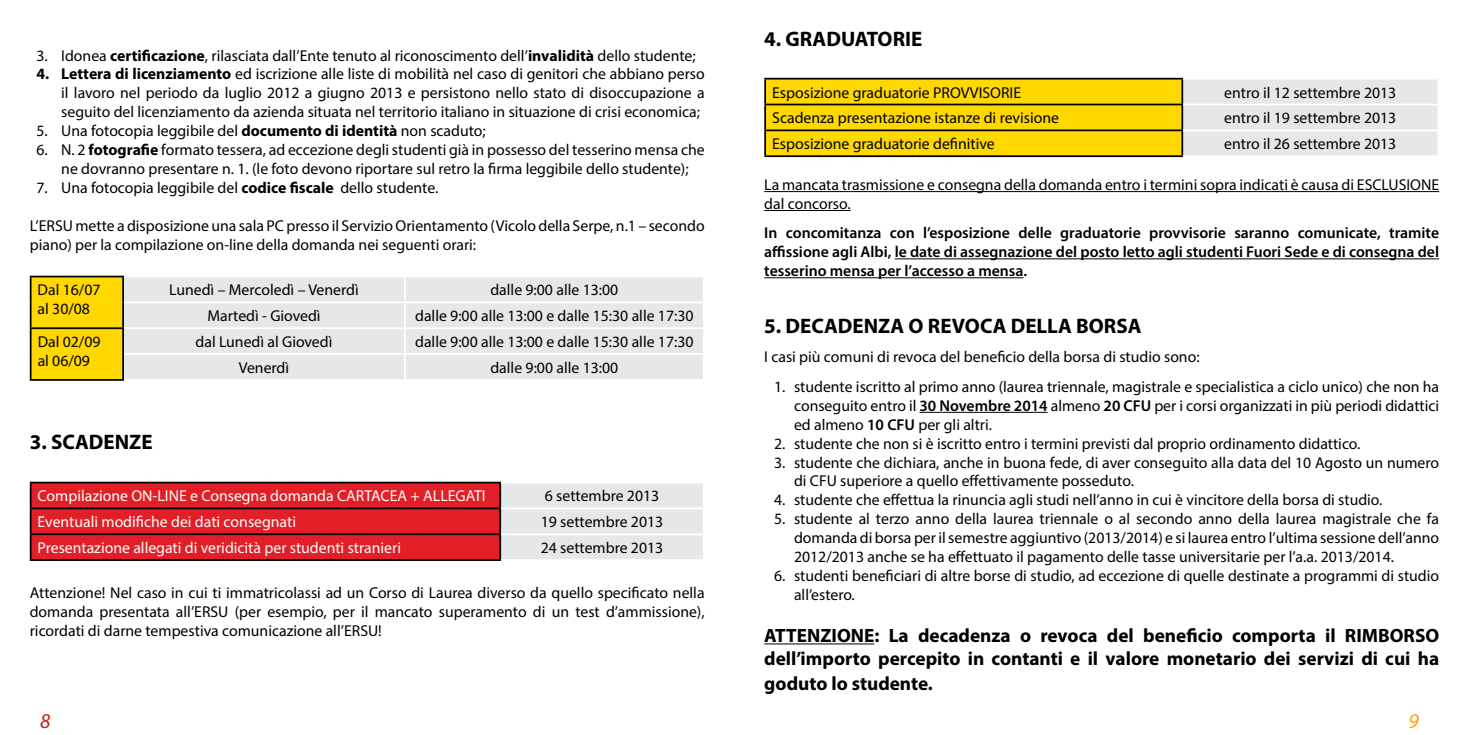
<style>
.page{position:relative;width:1469px;height:735px;background:#fff}
.page>*{position:absolute;margin:0;border:0;box-sizing:border-box;transform-origin:0 0}
.t1{font:700 21px "Myriad Pro";color:#000}
.t2{font:italic 21px "Myriad Pro";color:#c82012}
.t3{font:italic 21px "Myriad Pro";color:#ffa510}
.t4{font:700 19.25px/23.1px "Myriad Pro";color:#000}
.t5{font:15.75px/18.9px "Myriad Pro";color:#000}
.t6{font:600 15.75px/18.9px "Myriad Pro";color:#000;text-align:justify}
.t7{font:15.75px "Myriad Pro";color:#fff}
.s1{font-weight:700}
.s2{font-weight:600}
</style>
<div class="page">
<div style="left:32px;top:277px;width:90px;height:102px;background:#ffd800"></div>
<div style="left:124px;top:277px;width:579px;height:102px;background:#e6e7e8"></div>
<hr style="left:30px;top:275px;width:94px;height:2px;background:#000">
<hr style="left:30px;top:277px;width:2px;height:25px;background:#000">
<hr style="left:122px;top:277px;width:2px;height:25px;background:#000">
<hr style="left:30px;top:302px;width:2px;height:25px;background:#000">
<hr style="left:122px;top:302px;width:2px;height:25px;background:#000">
<hr style="left:30px;top:327px;width:94px;height:2px;background:#000">
<hr style="left:30px;top:329px;width:2px;height:25px;background:#000">
<hr style="left:122px;top:329px;width:2px;height:25px;background:#000">
<hr style="left:30px;top:354px;width:2px;height:25px;background:#000">
<hr style="left:122px;top:354px;width:2px;height:25px;background:#000">
<hr style="left:30px;top:379px;width:94px;height:1px;background:#000">
<hr style="left:404px;top:277px;width:2px;height:24px;background:#fff">
<hr style="left:124px;top:301px;width:281px;height:2px;background:#fff">
<hr style="left:405px;top:301px;width:299px;height:2px;background:#fff">
<hr style="left:404px;top:303px;width:2px;height:24px;background:#fff">
<hr style="left:124px;top:327px;width:281px;height:2px;background:#fff">
<hr style="left:405px;top:327px;width:299px;height:2px;background:#fff">
<hr style="left:404px;top:329px;width:2px;height:24px;background:#fff">
<hr style="left:124px;top:353px;width:281px;height:2px;background:#fff">
<hr style="left:405px;top:353px;width:299px;height:2px;background:#fff">
<hr style="left:404px;top:355px;width:2px;height:24px;background:#fff">
<hr style="left:30px;top:509px;width:2px;height:24px;background:#000">
<hr style="left:30px;top:481px;width:471px;height:2px;background:#000">
<hr style="left:30px;top:483px;width:2px;height:24px;background:#000">
<hr style="left:30px;top:507px;width:471px;height:2px;background:#000">
<hr style="left:30px;top:533px;width:471px;height:2px;background:#000">
<hr style="left:30px;top:535px;width:2px;height:24px;background:#000">
<hr style="left:30px;top:559px;width:471px;height:1px;background:#000">
<svg style="left:31px;top:483px;width:672px;height:76px;background:#d6565c"></svg>
<hr style="left:764px;top:191px;width:675px;height:1px;background:#000">
<hr style="left:764px;top:210px;width:86px;height:1px;background:#000">
<hr style="left:894px;top:258px;width:545px;height:1px;background:#000">
<hr style="left:764px;top:277px;width:259px;height:1px;background:#000">
<hr style="left:919px;top:411px;width:128px;height:1px;background:#000">
<hr style="left:764px;top:643px;width:110px;height:1px;background:#000">
<svg style="left:766px;top:79px;width:671px;height:76px;background:#f2da57"></svg>
<hr style="left:764px;top:78px;width:419px;height:1px;background:#000">
<hr style="left:764px;top:79px;width:2px;height:25px;background:#000">
<hr style="left:1181px;top:79px;width:2px;height:25px;background:#000">
<hr style="left:764px;top:104px;width:419px;height:1px;background:#000">
<hr style="left:764px;top:105px;width:2px;height:24px;background:#000">
<hr style="left:1181px;top:105px;width:2px;height:24px;background:#000">
<hr style="left:764px;top:129px;width:419px;height:2px;background:#000">
<hr style="left:764px;top:131px;width:2px;height:24px;background:#000">
<hr style="left:1181px;top:131px;width:2px;height:24px;background:#000">
<hr style="left:764px;top:155px;width:419px;height:2px;background:#000">
<hr style="left:1183px;top:104px;width:256px;height:1px;background:#fff">
<hr style="left:1183px;top:129px;width:256px;height:2px;background:#fff">
<p class="t5" style="left:36px;top:45px;width:660px">3. Idonea <span class="s1">certificazione</span>, rilasciata dall’Ente tenuto al riconoscimento dell’<span class="s1">invalidità</span> dello studente;</p>
<p class="t5" style="left:61px;top:64px;width:645px;text-align:justify;text-indent:-25px"><span class="s1">4. Lettera di licenziamento</span> ed iscrizione alle liste di mobilità nel caso di genitori che abbiano perso il lavoro nel periodo da luglio 2012 a giugno 2013 e persistono nello stato di disoccupazione a seguito del licenziamento da azienda situata nel territorio italiano in situazione di crisi economica;</p>
<p class="t5" style="left:36px;top:121px;width:451px">5. Una fotocopia leggibile del <span class="s1">documento di identità</span> non scaduto;</p>
<p class="t5" style="left:36px;top:140px;width:669px;text-align:center">6. N. 2 <span class="s1">fotografie</span> formato tessera, ad eccezione degli studenti già in possesso del tesserino mensa che ne dovranno presentare n. 1. (le foto devono riportare sul retro la firma leggibile dello studente);</p>
<p class="t5" style="left:36px;top:178px;width:403px">7. Una fotocopia leggibile del <span class="s1">codice fiscale</span> dello studente.</p>
<p class="t5" style="left:30px;top:216px;width:676px">L’ERSU mette a disposizione una sala PC presso il Servizio Orientamento (Vicolo della Serpe, n.1 – secondo piano) per la compilazione on-line della domanda nei seguenti orari:</p>
<p class="t5" style="left:38px;top:280px;width:64px">Dal 16/07 al 30/08</p>
<p class="t5" style="left:169px;top:280px;width:191px">Lunedì – Mercoledì – Venerdì</p>
<p class="t5" style="left:490px;top:280px;width:129px">dalle 9:00 alle 13:00</p>
<p class="t5" style="left:207px;top:306px;width:115px">Martedì - Giovedì</p>
<p class="t5" style="left:415px;top:306px;width:280px">dalle 9:00 alle 13:00 e dalle 15:30 alle 17:30</p>
<p class="t5" style="left:38px;top:332px;width:64px">Dal 02/09 al 06/09</p>
<p class="t5" style="left:195px;top:332px;width:138px">dal Lunedì al Giovedì</p>
<p class="t5" style="left:415px;top:332px;width:280px">dalle 9:00 alle 13:00 e dalle 15:30 alle 17:30</p>
<p class="t5" style="left:239px;top:358px;width:52px">Venerdì</p>
<p class="t5" style="left:490px;top:358px;width:129px">dalle 9:00 alle 13:00</p>
<h1 class="t1" style="left:30px;top:428px;width:124px">3. SCADENZE</h1>
<p class="t7" style="left:38px;top:486px;width:449px">Compilazione ON-LINE e Consegna domanda CARTACEA + ALLEGATI</p>
<p class="t5" style="left:545px;top:486px;width:116px">6 settembre 2013</p>
<p class="t7" style="left:38px;top:512px;width:260px">Eventuali modifiche dei dati consegnati</p>
<p class="t5" style="left:541px;top:512px;width:124px">19 settembre 2013</p>
<p class="t7" style="left:38px;top:537px;width:365px">Presentazione allegati di veridicità per studenti stranieri</p>
<p class="t5" style="left:541px;top:538px;width:124px">24 settembre 2013</p>
<p class="t5" style="left:30px;top:582px;width:676px;text-align:justify">Attenzione! Nel caso in cui ti immatricolassi ad un Corso di Laurea diverso da quello specificato nella domanda presentata all’ERSU (per esempio, per il mancato superamento di un test d’ammissione), ricordati di darne tempestiva comunicazione all’ERSU!</p>
<h1 class="t1" style="left:764px;top:25px;width:160px">4. GRADUATORIE</h1>
<p class="t5" style="left:772px;top:82px;width:250px">Esposizione graduatorie PROVVISORIE</p>
<p class="t5" style="left:1224px;top:82px;width:173px">entro il 12 settembre 2013</p>
<p class="t5" style="left:772px;top:108px;width:288px">Scadenza presentazione istanze di revisione</p>
<p class="t5" style="left:1224px;top:108px;width:173px">entro il 19 settembre 2013</p>
<p class="t5" style="left:772px;top:134px;width:224px">Esposizione graduatorie definitive</p>
<p class="t5" style="left:1224px;top:134px;width:173px">entro il 26 settembre 2013</p>
<p class="t5" style="left:764px;top:175px;width:676px">La mancata trasmissione e consegna della domanda entro i termini sopra indicati è causa di ESCLUSIONE dal concorso.</p>
<p class="t6" style="left:764px;top:223px;width:676px">In concomitanza con l’esposizione delle graduatorie provvisorie saranno comunicate, tramite affissione agli Albi, le date di assegnazione del posto letto agli studenti Fuori Sede e di consegna del tesserino mensa per l’accesso a mensa.</p>
<h1 class="t1" style="left:764px;top:312px;width:379px">5. DECADENZA O REVOCA DELLA BORSA</h1>
<p class="t5" style="left:764px;top:347px;width:437px">I casi più comuni di revoca del beneficio della borsa di studio sono:</p>
<p class="t5" style="left:794px;top:376px;width:646px;text-align:justify;text-indent:-20px">1. studente iscritto al primo anno (laurea triennale, magistrale e specialistica a ciclo unico) che non ha conseguito entro il <span class="s2">30 Novembre 2014</span> almeno <span class="s2">20 CFU</span> per i corsi organizzati in più periodi didattici ed almeno <span class="s2">10 CFU</span> per gli altri.</p>
<p class="t5" style="left:774px;top:433px;width:588px">2. studente che non si è iscritto entro i termini previsti dal proprio ordinamento didattico.</p>
<p class="t5" style="left:794px;top:452px;width:646px;text-indent:-20px">3. studente che dichiara, anche in buona fede, di aver conseguito alla data del 10 Agosto un numero di CFU superiore a quello effettivamente posseduto.</p>
<p class="t5" style="left:774px;top:490px;width:610px">4. studente che effettua la rinuncia agli studi nell’anno in cui è vincitore della borsa di studio.</p>
<p class="t5" style="left:794px;top:509px;width:646px;text-align:justify;text-indent:-20px">5. studente al terzo anno della laurea triennale o al secondo anno della laurea magistrale che fa domanda di borsa per il semestre aggiuntivo (2013/2014) e si laurea entro l’ultima sessione dell’anno 2012/2013 anche se ha effettuato il pagamento delle tasse universitarie per l’a.a. 2013/2014.</p>
<p class="t5" style="left:794px;top:565px;width:646px;text-indent:-20px">6. studenti beneficiari di altre borse di studio, ad eccezione di quelle destinate a programmi di studio all’estero.</p>
<p class="t4" style="left:764px;top:623px;width:676px">ATTENZIONE: La decadenza o revoca del beneficio comporta il RIMBORSO dell’importo percepito in contanti e il valore monetario dei servizi di cui ha</p>
<p class="t4" style="left:764px;top:671px;width:170px">goduto lo studente.</p>
<h1 class="t2" style="left:40px;top:708px;width:12px">8</h1>
<h1 class="t3" style="left:1408px;top:708px;width:12px">9</h1>
</div>
